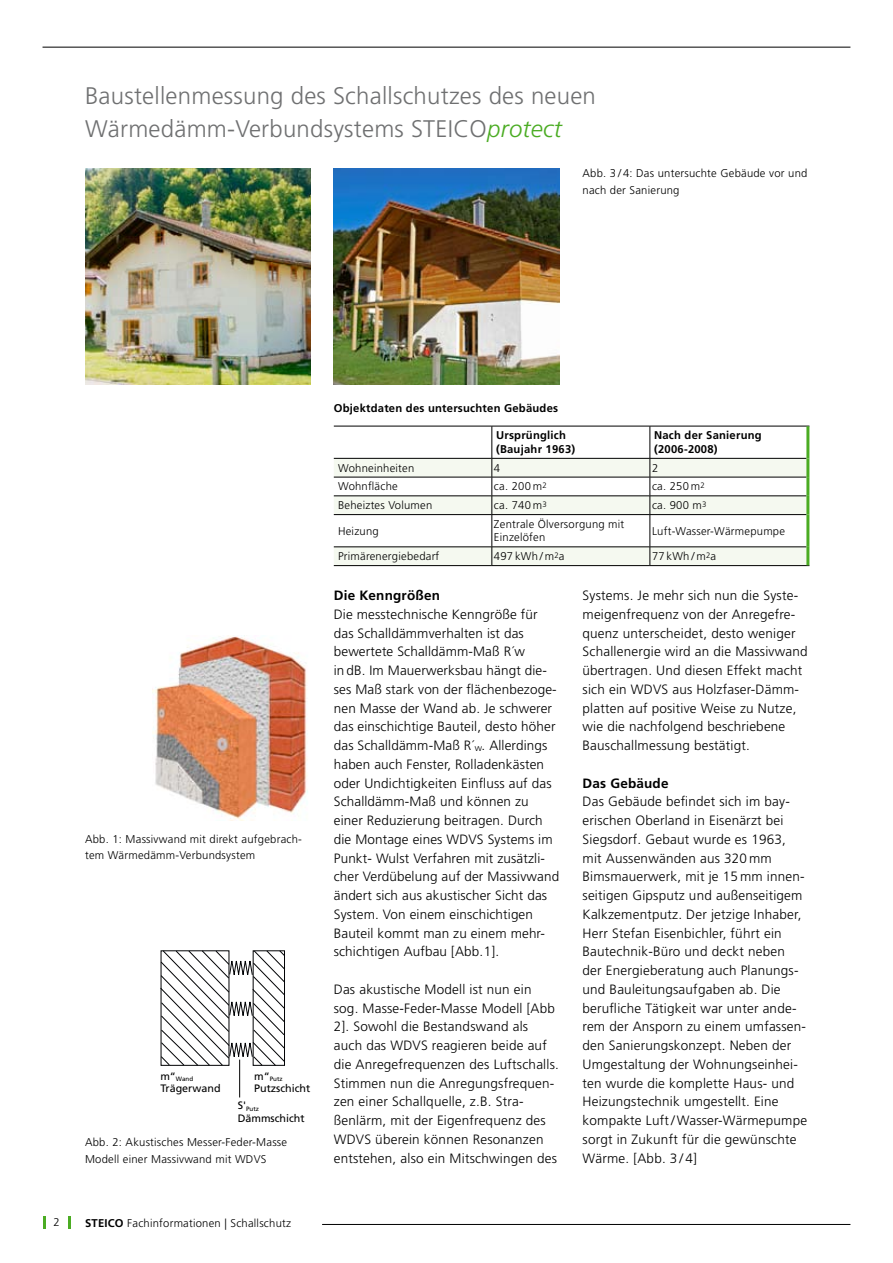
<style>
.page{position:relative;width:893px;height:1263px;background:#fff}
.page>*{position:absolute;margin:0;border:0;box-sizing:border-box;transform-origin:0 0}
.t1{font:300 24px/33px "Frutiger";letter-spacing:.01em;color:#6f7071}
.t2{font:300 13.5px/18.8px "Frutiger";letter-spacing:.015em;color:#000}
.t3{font:700 13.5px "Frutiger";letter-spacing:.015em;color:#000}
.t4{font:300 11.25px/16.5px "Frutiger";letter-spacing:.02em;color:#000}
.t5{font:700 11.25px/13.5px "Frutiger";letter-spacing:.02em;color:#000}
.t6{font:10.8px "Frutiger";color:#000}
.t7{font:6.3px "Frutiger";color:#000}
.s1{font-style:italic;color:#4bac23}
.s2{font-weight:700}
</style>
<div class="page">
<hr style="left:322px;top:1224px;width:528px;height:1px;background:#000">
<svg style="left:43px;top:1216px;width:2px;height:13px"></svg>
<svg style="left:68px;top:1216px;width:3px;height:13px"></svg>
<hr style="left:43px;top:47px;width:807px;height:1px;background:#000">
<img style="left:85px;top:169px;width:225px;height:215px">
<img style="left:334px;top:169px;width:225px;height:215px">
<svg style="left:334px;top:459px;width:472px;height:106px;fill:#f5f9f0"></svg>
<hr style="left:334px;top:426px;width:158px;height:1px;background:#000">
<hr style="left:492px;top:426px;width:158px;height:1px;background:#000">
<hr style="left:650px;top:426px;width:159px;height:1px;background:#000">
<hr style="left:334px;top:458px;width:158px;height:1px;background:#000">
<hr style="left:492px;top:458px;width:158px;height:1px;background:#000">
<hr style="left:650px;top:458px;width:156px;height:1px;background:#000">
<hr style="left:334px;top:477px;width:158px;height:1px;background:#000">
<hr style="left:492px;top:477px;width:158px;height:1px;background:#000">
<hr style="left:650px;top:477px;width:156px;height:1px;background:#000">
<hr style="left:334px;top:496px;width:158px;height:1px;background:#000">
<hr style="left:492px;top:496px;width:158px;height:1px;background:#000">
<hr style="left:650px;top:496px;width:156px;height:1px;background:#000">
<hr style="left:334px;top:514px;width:158px;height:1px;background:#000">
<hr style="left:492px;top:514px;width:158px;height:1px;background:#000">
<hr style="left:650px;top:514px;width:156px;height:1px;background:#000">
<hr style="left:334px;top:547px;width:158px;height:1px;background:#000">
<hr style="left:492px;top:547px;width:158px;height:1px;background:#000">
<hr style="left:650px;top:547px;width:156px;height:1px;background:#000">
<hr style="left:334px;top:565px;width:158px;height:1px;background:#000">
<hr style="left:492px;top:565px;width:158px;height:1px;background:#000">
<hr style="left:650px;top:565px;width:159px;height:1px;background:#000">
<hr style="left:650px;top:426px;width:1px;height:32px;background:#000">
<svg style="left:650px;top:459px;width:1px;height:55px"></svg>
<hr style="left:650px;top:515px;width:1px;height:32px;background:#000">
<svg style="left:650px;top:547px;width:1px;height:18px"></svg>
<hr style="left:492px;top:426px;width:1px;height:32px;background:#000">
<svg style="left:492px;top:459px;width:1px;height:55px"></svg>
<hr style="left:492px;top:515px;width:1px;height:32px;background:#000">
<svg style="left:492px;top:547px;width:1px;height:18px"></svg>
<hr style="left:806px;top:426px;width:3px;height:32px;background:#4bac23">
<hr style="left:806px;top:458px;width:3px;height:19px;background:#4bac23">
<hr style="left:806px;top:477px;width:3px;height:19px;background:#4bac23">
<hr style="left:806px;top:496px;width:3px;height:19px;background:#4bac23">
<hr style="left:806px;top:515px;width:3px;height:32px;background:#4bac23">
<hr style="left:806px;top:547px;width:3px;height:18px;background:#4bac23">
<img style="left:153px;top:635px;width:155px;height:186px">
<svg style="left:160px;top:950px;width:125px;height:116px"></svg>
<hr style="left:239px;top:1059px;width:1px;height:38px;background:#000">
<h1 class="t1" style="left:85px;top:80px;width:512px">Baustellenmessung des Schallschutzes des neuen<br>Wärmedämm-Verbundsystems STEICO<span class="s1">protect</span></h1>
<p class="t4" style="left:583px;top:165px;width:226px">Abb. 3 / 4: Das untersuchte Gebäude vor und nach der Sanierung</p>
<p class="t4" style="left:85px;top:831px;width:218px">Abb. 1: Massivwand mit direkt aufgebrach&shy;tem Wärmedämm-Verbundsystem</p>
<p class="t7" style="left:160px;top:1075px;width:34px"><sup>m“</sup>Wand</p>
<p class="t6" style="left:160px;top:1082px;width:62px">Trägerwand</p>
<p class="t7" style="left:254px;top:1075px;width:30px"><sup>m“</sup>Putz</p>
<p class="t6" style="left:254px;top:1082px;width:58px">Putzschicht</p>
<p class="t7" style="left:238px;top:1105px;width:23px"><sup>S'</sup>Putz</p>
<p class="t6" style="left:238px;top:1112px;width:69px">Dämmschicht</p>
<p class="t4" style="left:85px;top:1134px;width:204px">Abb. 2: Akustisches Messer-Feder-Masse<br>Modell einer Massivwand mit WDVS</p>
<p class="t4" style="left:54px;top:1214px;width:8px">2</p>
<p class="t4" style="left:85px;top:1214px;width:208px"><span class="s2">STEICO</span> Fachinformationen | Schallschutz</p>
<p class="t5" style="left:334px;top:401px;width:226px">Objektdaten des untersuchten Gebäudes</p>
<p class="t5" style="left:496px;top:429px;width:81px">Ursprünglich (Baujahr 1963)</p>
<p class="t5" style="left:654px;top:429px;width:109px">Nach der Sanierung (2006-2008)</p>
<p class="t4" style="left:338px;top:460px;width:78px">Wohneinheiten</p>
<p class="t4" style="left:494px;top:460px;width:8px">4</p>
<p class="t4" style="left:652px;top:460px;width:8px">2</p>
<p class="t4" style="left:338px;top:478px;width:61px">Wohnfläche</p>
<p class="t4" style="left:494px;top:478px;width:54px">ca. 200 m<sup>2</sup></p>
<p class="t4" style="left:652px;top:478px;width:54px">ca. 250 m<sup>2</sup></p>
<p class="t4" style="left:338px;top:497px;width:96px">Beheiztes Volumen</p>
<p class="t4" style="left:494px;top:497px;width:54px">ca. 740 m<sup>3</sup></p>
<p class="t4" style="left:652px;top:497px;width:56px">ca. 900 m<sup>3</sup></p>
<p class="t4" style="left:338px;top:523px;width:42px">Heizung</p>
<p class="t4" style="left:494px;top:517px;width:132px;line-height:13.5px">Zentrale Ölversorgung mit<br>Einzelöfen</p>
<p class="t4" style="left:652px;top:523px;width:135px">Luft-Wasser-Wärmepumpe</p>
<p class="t4" style="left:338px;top:548px;width:103px">Primärenergiebedarf</p>
<p class="t4" style="left:494px;top:548px;width:72px">497 kWh / m<sup>2</sup>a</p>
<p class="t4" style="left:652px;top:548px;width:66px">77 kWh / m<sup>2</sup>a</p>
<p class="t3" style="left:334px;top:587px;width:108px">Die Kenngrößen</p>
<p class="t2" style="left:334px;top:605px;width:227px">Die messtechnische Kenngröße für das Schalldämmverhalten ist das bewertete Schalldämm-Maß R´w<br>in dB. Im Mauerwerksbau hängt die&shy;ses Maß stark von der flächenbezoge&shy;nen Masse der Wand ab. Je schwerer das einschichtige Bauteil, desto höher das Schalldämm-Maß R´<sub>w</sub>. Allerdings haben auch Fenster, Rolladenkästen oder Undichtigkeiten Einfluss auf das Schalldämm-Maß und können zu einer Reduzierung beitragen. Durch die Montage eines WDVS Systems im Punkt- Wulst Verfahren mit zusätzli&shy;cher Verdübelung auf der Massivwand ändert sich aus akustischer Sicht das System. Von einem einschichtigen Bauteil kommt man zu einem mehr&shy;schichtigen Aufbau [Abb.1].</p>
<p class="t2" style="left:334px;top:980px;width:227px">Das akustische Modell ist nun ein sog. Masse-Feder-Masse Modell [Abb 2]. Sowohl die Bestandswand als auch das WDVS reagieren beide auf die Anregefrequenzen des Luftschalls.<br>Stimmen nun die Anregungsfrequen&shy;zen einer Schallquelle, z.B. Stra&shy;ßenlärm, mit der Eigenfrequenz des WDVS überein können Resonanzen entstehen, also ein M itschwingen des</p>
<p class="t2" style="left:583px;top:586px;width:227px">Systems. Je mehr sich nun die Syste&shy;meigenfrequenz von der Anregefre&shy;quenz unterscheidet, desto weniger Schallenergie wird an die Massivwand übertragen. Und diesen Effekt macht sich ein WDVS aus Holzfaser-Dämm&shy;platten auf positive Weise zu Nutze, wie die nachfolgend beschriebene Bauschallmessung bestätigt.</p>
<p class="t3" style="left:583px;top:775px;width:88px">Das Gebäude</p>
<p class="t2" style="left:583px;top:792px;width:226px">Das Gebäude befindet sich im bay&shy;erischen Oberland in Eisenärzt bei Siegsdorf. Gebaut wurde es 1963, mit Aussenwänden aus 320 mm Bimsmauerwerk, mit je 15 mm innen&shy;seitigen Gipsputz und außenseitigem Kalkzementputz. Der jetzige Inhaber, Herr Stefan Eisenbichler, führt ein Bautechnik-Büro und deckt neben der Energieberatung auch Planungs&shy;und Bauleitungsaufgaben ab. Die berufliche Tätigkeit war unter ande&shy;rem der Ansporn zu einem umfassen&shy;den Sanierungskonzept. Neben der Umgestaltung der Wohnungseinhei&shy;ten wurde die komplette Haus- und Heizungstechnik umgestellt. Eine kompakte Luft/Wasser-Wärmepumpe sorgt in Zukunft für die gewünschte Wärme. [Abb. 3 / 4]</p>
</div>
